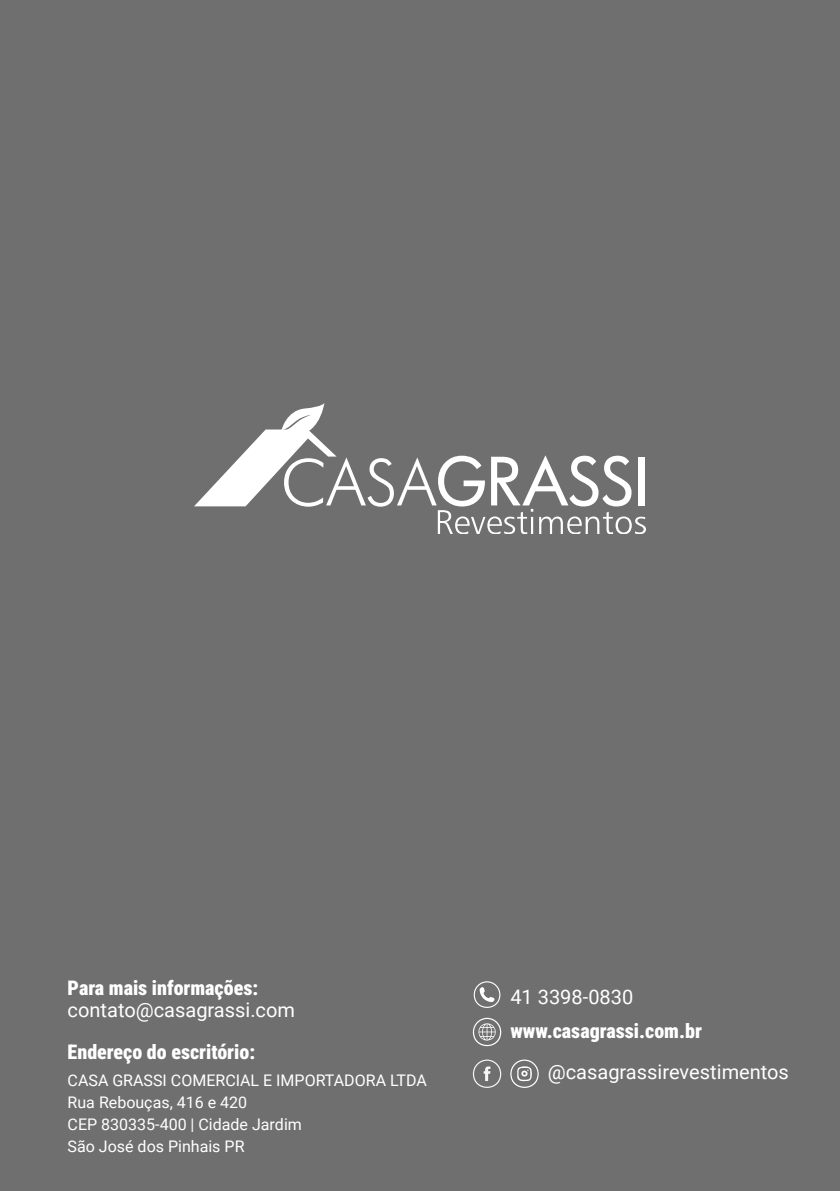
<style>
.page{position:relative;width:840px;height:1191px;background:#fff}
.page>*{position:absolute;margin:0;border:0;box-sizing:border-box;transform-origin:0 0}
.t1{font:900 20px "Roboto Condensed";color:#fff}
.t2{font:20px "Roboto";color:#fff}
.t3{font:16px/22px "Roboto";color:#fff}
</style>
<div class="page">
<div style="left:0;top:0;width:839px;height:1191px;background:#706f6f"></div>
<svg style="left:194px;top:404px;width:451px;height:129px"></svg>
<svg style="left:472px;top:1017px;width:29px;height:29px"></svg>
<svg style="left:472px;top:1059px;width:29px;height:29px"></svg>
<svg style="left:510px;top:1059px;width:28px;height:29px"></svg>
<svg style="left:473px;top:981px;width:27px;height:27px"></svg>
<p class="t1" style="left:68px;top:974px;width:192px">Para mais informações:</p>
<p class="t2" style="left:68px;top:996px;width:229px">contato@casagrassi.com</p>
<p class="t1" style="left:68px;top:1038px;width:189px">Endereço do escritório:</p>
<p class="t3" style="left:68px;top:1068px;width:361px">CASA GRASSI COMERCIAL E IMPORTADORA LTDA<br>Rua Rebouças, 416 e 420<br>CEP 830335-400 | Cidade Jardim<br>São José dos Pinhais PR</p>
<p class="t2" style="left:510px;top:982px;width:124px">41 3398-0830</p>
<p class="t1" style="left:510px;top:1016px;width:193px">www.casagrassi.com.br</p>
<p class="t2" style="left:547px;top:1058px;width:242px">@casagrassirevestimentos</p>
</div>
